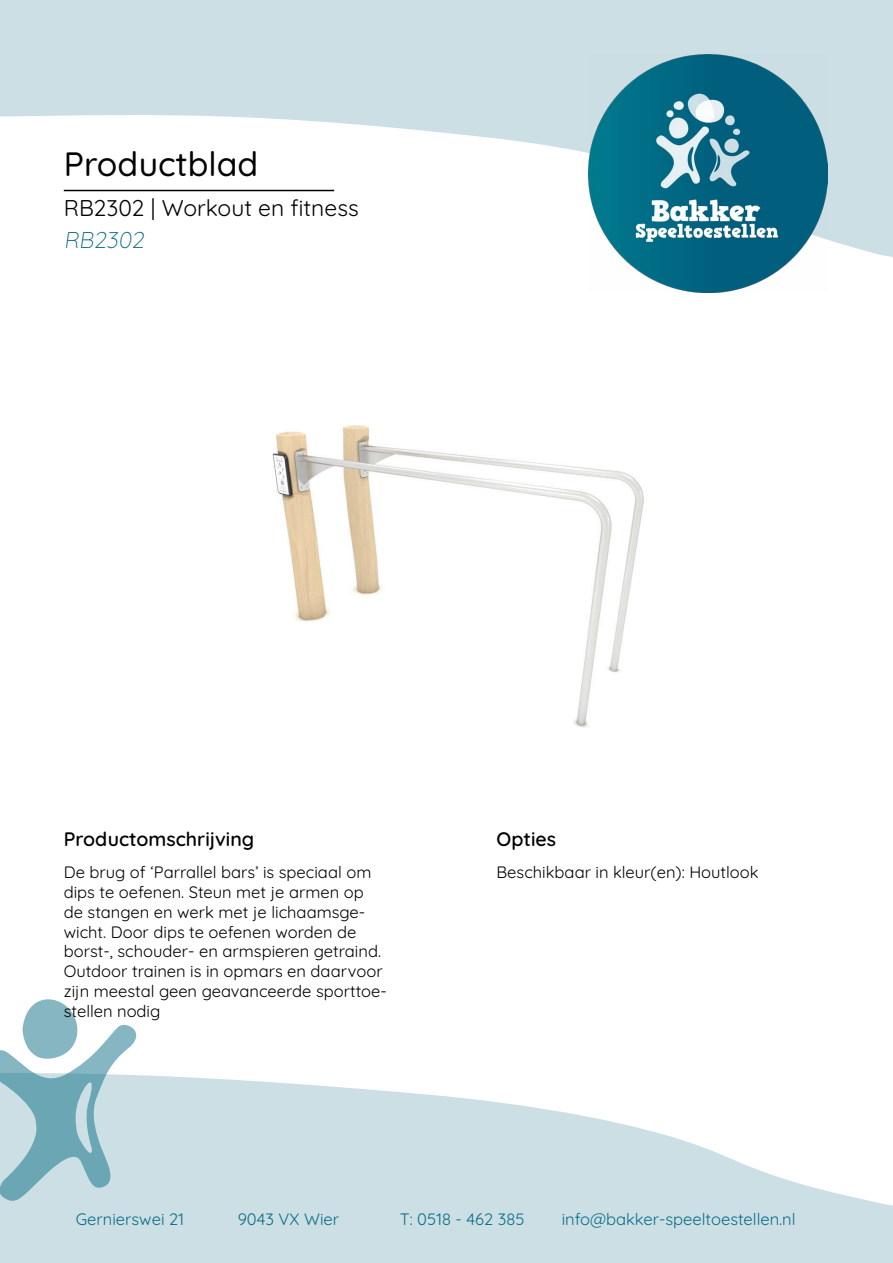
<style>
.page{position:relative;width:893px;height:1263px;background:#fff}
.page>*{position:absolute;margin:0;border:0;box-sizing:border-box;transform-origin:0 0}
.t1{font:500 33.75px "Quicksand";color:#000}
.t2{font:22.8px "Quicksand";color:#000}
.t3{font:300 22.8px "Quicksand";color:#0b6d85}
.t4{font:600 19.5px "Quicksand";color:#000}
.t5{font:16.5px/19.8px "Quicksand";color:#000}
.t6{font:16.5px "Quicksand";color:#0b6d85}
</style>
<div class="page">
<svg style="left:0;top:0;width:893px;height:257px;fill:#ccdfe5"></svg>
<img style="left:589px;top:54px;width:238px;height:238px">
<svg style="left:0;top:1075px;width:893px;height:188px;fill:#ccdfe5"></svg>
<svg style="left:0;top:999px;width:136px;height:202px"></svg>
<hr style="left:64px;top:190px;width:270px;height:1px;background:#000">
<img style="left:272px;top:425px;width:372px;height:303px">
<h1 class="t1" style="left:64px;top:138px;width:196px">Productblad</h1>
<h2 class="t2" style="left:64px;top:191px;width:296px">RB2302 | Workout en fitness</h2>
<h2 class="t3" style="left:64px;top:222px;width:86px">RB2302</h2>
<p class="t4" style="left:64px;top:823px;width:192px">Productomschrijving</p>
<p class="t4" style="left:497px;top:823px;width:61px">Opties</p>
<p class="t5" style="left:64px;top:861px;width:325px">De brug of ‘Parrallel bars’ is speciaal om dips te oefenen. Steun met je armen op de stangen en werk met je lichaamsge&shy;wicht. Door dips te oefenen worden de borst-, schouder- en armspieren getraind.<br>Outdoor trainen is in opmars en daarvoor zijn meestal geen geavanceerde sporttoe&shy;stellen nodig</p>
<p class="t5" style="left:497px;top:861px;width:264px">Beschikbaar in kleur(en): Houtlook</p>
<p class="t6" style="left:76px;top:1207px;width:110px">Gernierswei 21</p>
<p class="t6" style="left:238px;top:1207px;width:103px">9043 VX Wier</p>
<p class="t6" style="left:400px;top:1207px;width:126px">T: 0518 - 462 385</p>
<p class="t6" style="left:562px;top:1207px;width:235px">info@bakker-speeltoestellen.nl</p>
</div>
